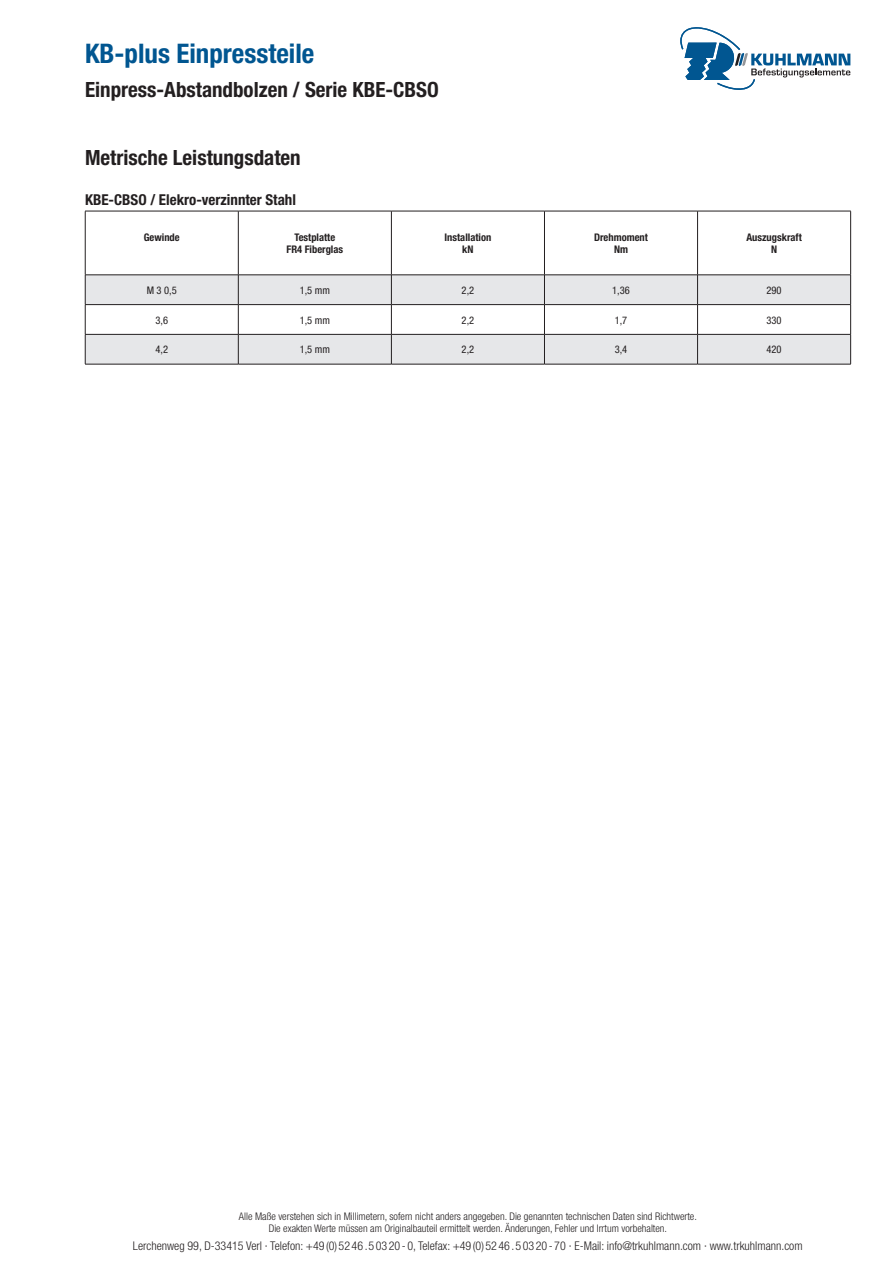
<style>
.page{position:relative;width:893px;height:1263px;background:#fff}
.page>*{position:absolute;margin:0;border:0;box-sizing:border-box;transform-origin:0 0}
.t1{font:700 condensed 27px "Helvetica Neue";color:#015691}
.t2{font:700 condensed 21px "Helvetica Neue";color:#231f20}
.t3{font:700 condensed 15px "Helvetica Neue";color:#231f20}
.t4{font:300 condensed 12px "Helvetica Neue";color:#231f20}
.t5{font:300 condensed 10.5px "Helvetica Neue";color:#231f20}
.t6{font:700 condensed 10.5px/12.6px "Helvetica Neue";color:#231f20;text-align:center}
.t7{font:condensed 10.5px "Helvetica Neue";color:#231f20}
</style>
<div class="page">
<svg style="left:86px;top:276px;width:764px;height:88px;fill:#e6e7e9"></svg>
<hr style="left:85px;top:211px;width:153px;height:1px;background:#231f20">
<hr style="left:85px;top:211px;width:1px;height:64px;background:#231f20">
<hr style="left:238px;top:211px;width:153px;height:1px;background:#231f20">
<hr style="left:238px;top:211px;width:1px;height:64px;background:#231f20">
<hr style="left:391px;top:211px;width:153px;height:1px;background:#231f20">
<hr style="left:391px;top:211px;width:1px;height:64px;background:#231f20">
<hr style="left:544px;top:211px;width:154px;height:1px;background:#231f20">
<hr style="left:544px;top:211px;width:1px;height:64px;background:#231f20">
<hr style="left:698px;top:211px;width:153px;height:1px;background:#231f20">
<hr style="left:697px;top:211px;width:1px;height:64px;background:#231f20">
<hr style="left:850px;top:211px;width:1px;height:64px;background:#231f20">
<hr style="left:85px;top:275px;width:153px;height:1px;background:#231f20">
<hr style="left:238px;top:275px;width:153px;height:1px;background:#231f20">
<hr style="left:391px;top:275px;width:153px;height:1px;background:#231f20">
<hr style="left:544px;top:275px;width:154px;height:1px;background:#231f20">
<hr style="left:698px;top:275px;width:153px;height:1px;background:#231f20">
<hr style="left:85px;top:304px;width:153px;height:1px;background:#231f20">
<hr style="left:238px;top:304px;width:153px;height:1px;background:#231f20">
<hr style="left:391px;top:304px;width:153px;height:1px;background:#231f20">
<hr style="left:544px;top:304px;width:154px;height:1px;background:#231f20">
<hr style="left:698px;top:304px;width:153px;height:1px;background:#231f20">
<hr style="left:85px;top:334px;width:153px;height:1px;background:#231f20">
<svg style="left:85px;top:275px;width:1px;height:89px"></svg>
<hr style="left:238px;top:334px;width:153px;height:1px;background:#231f20">
<svg style="left:238px;top:275px;width:1px;height:89px"></svg>
<hr style="left:391px;top:334px;width:153px;height:1px;background:#231f20">
<svg style="left:391px;top:275px;width:1px;height:89px"></svg>
<hr style="left:544px;top:334px;width:154px;height:1px;background:#231f20">
<svg style="left:544px;top:276px;width:1px;height:88px"></svg>
<hr style="left:698px;top:334px;width:153px;height:1px;background:#231f20">
<svg style="left:697px;top:275px;width:1px;height:89px"></svg>
<svg style="left:850px;top:275px;width:1px;height:89px"></svg>
<hr style="left:85px;top:364px;width:153px;height:1px;background:#231f20">
<hr style="left:238px;top:364px;width:153px;height:1px;background:#231f20">
<hr style="left:391px;top:364px;width:153px;height:1px;background:#231f20">
<hr style="left:544px;top:364px;width:154px;height:1px;background:#231f20">
<hr style="left:698px;top:364px;width:153px;height:1px;background:#231f20">
<svg style="left:680px;top:27px;width:170px;height:63px"></svg>
<p class="t1" style="left:85px;top:38px;width:231px">KB-plus Einpressteile</p>
<p class="t2" style="left:85px;top:77px;width:355px">Einpress-Abstandbolzen / Serie KBE-CBSO</p>
<p class="t2" style="left:85px;top:145px;width:217px">Metrische Leistungsdaten</p>
<p class="t3" style="left:85px;top:190px;width:212px">KBE-CBSO / Elekro-verzinnter Stahl</p>
<p class="t6" style="left:144px;top:231px;width:37px">Gewinde</p>
<p class="t6" style="left:286px;top:231px;width:58px">Testplatte<br>FR4 Fiberglas</p>
<p class="t6" style="left:445px;top:231px;width:48px">Installation kN</p>
<p class="t6" style="left:594px;top:231px;width:55px">Drehmoment<br>Nm</p>
<p class="t6" style="left:746px;top:231px;width:57px">Auszugskraft<br>N</p>
<p class="t7" style="left:147px;top:284px;width:32px">M 3 0,5</p>
<p class="t7" style="left:300px;top:284px;width:32px">1,5 mm</p>
<p class="t7" style="left:462px;top:284px;width:14px">2,2</p>
<p class="t7" style="left:612px;top:284px;width:19px">1,36</p>
<p class="t7" style="left:766px;top:284px;width:17px">290</p>
<p class="t7" style="left:155px;top:314px;width:14px">3,6</p>
<p class="t7" style="left:300px;top:314px;width:32px">1,5 mm</p>
<p class="t7" style="left:462px;top:314px;width:14px">2,2</p>
<p class="t7" style="left:615px;top:314px;width:14px">1,7</p>
<p class="t7" style="left:766px;top:314px;width:17px">330</p>
<p class="t7" style="left:155px;top:344px;width:14px">4,2</p>
<p class="t7" style="left:300px;top:344px;width:32px">1,5 mm</p>
<p class="t7" style="left:462px;top:344px;width:14px">2,2</p>
<p class="t7" style="left:615px;top:344px;width:14px">3,4</p>
<p class="t7" style="left:766px;top:344px;width:17px">420</p>
<p class="t5" style="left:239px;top:1210px;width:459px">Alle Maße verstehen sich in Millimetern, sofern nicht anders angegeben. Die genannten technischen Daten sind Richtwerte.</p>
<p class="t5" style="left:269px;top:1222px;width:400px">Die exakten Werte müssen am Originalbauteil ermittelt werden. Änderungen, Fehler und Irrtum vorbehalten.</p>
<p class="t4" style="left:133px;top:1239px;width:671px">Lerchenweg 99, D-33415 Verl · Telefon: +49 (0) 52 46 .5 03 20 - 0, Telefax: +49 (0) 52 46 .5 03 20 - 70 · E-Mail: info@trkuhlmann.com · www.trkuhlmann.com</p>
</div>
